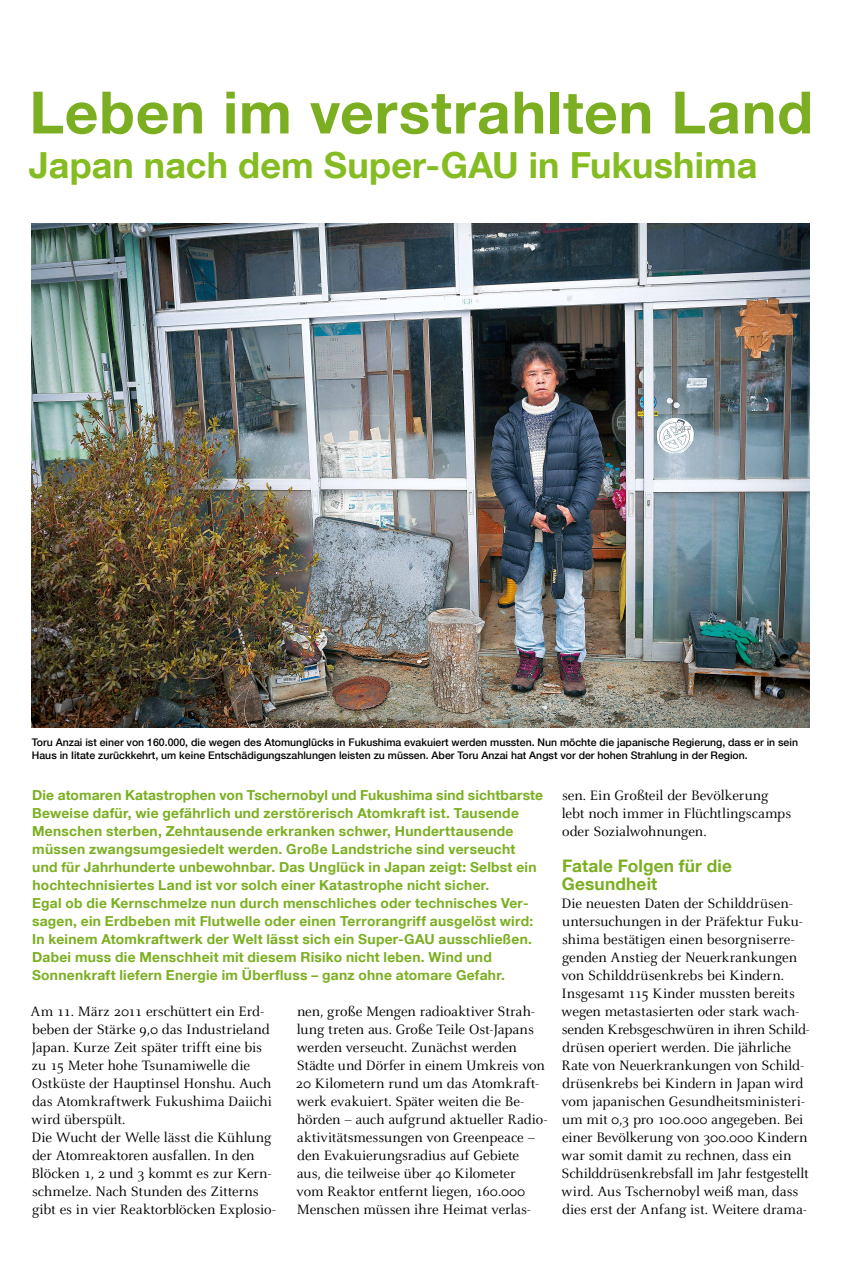
<style>
.page{position:relative;width:842px;height:1263px;background:#fff}
.page>*{position:absolute;margin:0;border:0;box-sizing:border-box;transform-origin:0 0}
.t1{font:700 58.5px "Helvetica Neue LT Com";letter-spacing:.015em;color:#7baf21}
.t2{font:700 36px "Helvetica Neue LT Com";letter-spacing:.005em;color:#85bc22}
.t3{font:700 17.25px/18px "Helvetica Neue LT Com";letter-spacing:.01em;color:#7baf21}
.t4{font:15px/18px "Celeste";letter-spacing:-.01em;color:#000}
.t5{font:700 13.8px/18px "Helvetica Neue LT Com";letter-spacing:.02em;color:#7baf21}
.t6{font:500 10.5px/12.8px "Helvetica Neue LT Com";color:#000}
</style>
<div class="page">
<img style="left:32px;top:223px;width:778px;height:504px">
<h1 class="t1" style="left:29px;top:76px;width:785px">Leben im verstrahlten Land</h1>
<h2 class="t2" style="left:29px;top:143px;width:730px">Japan nach dem Super-GAU in Fukushima</h2>
<p class="t6" style="left:32px;top:735px;width:768px">Toru Anzai ist einer von 160.000, die wegen des Atomunglücks in Fukushima evakuiert werden mussten. Nun möchte die japanische Regierung, dass er in sein<br>Haus in Iitate zurückkehrt, um keine Entschädigungszahlungen leisten zu müssen. Aber Toru Anzai hat Angst vor der hohen Strahlung in der Region.</p>
<p class="t5" style="left:32px;top:785px;width:513px">Die atomaren Katastrophen von Tschernobyl und Fukushima sind sichtbarste Beweise dafür, wie gefährlich und zerstörerisch Atomkraft ist. Tausende Menschen sterben, Zehntausende erkranken schwer, Hunderttausende müssen zwangsumgesiedelt werden. Große Landstriche sind verseucht und für Jahrhunderte unbewohnbar. Das Unglück in Japan zeigt: Selbst ein hochtechnisiertes Land ist vor solch einer Katastrophe nicht sicher.<br>Egal ob die Kernschmelze nun durch menschliches oder technisches Ver&shy;sagen, ein Erdbeben mit Flutwelle oder einen Terrorangriff ausgelöst wird:<br>In keinem Atomkraftwerk der Welt lässt sich ein Super-GAU ausschließen.<br>Dabei muss die Menschheit mit diesem Risiko nicht leben. Wind und Sonnenkraft liefern Energie im Überfluss – ganz ohne atomare Gefahr.</p>
<p class="t4" style="left:562px;top:786px;width:231px">sen. Ein Großteil der Bevölkerung lebt noch immer in Flüchtlingscamps oder Sozialwohnungen.</p>
<p class="t3" style="left:562px;top:856px;width:172px">Fatale Folgen für die<br>Gesundheit</p>
<p class="t4" style="left:561px;top:894px;width:250px">Die neuesten Daten der Schilddrüsen&shy;untersuchungen in der Präfektur Fuku&shy;shima bestätigen einen besorgniserre&shy;genden Anstieg der Neuerkrankungen von Schilddrüsenkrebs bei Kindern.<br>Insgesamt 115 Kinder mussten bereits wegen metastasierten oder stark wach&shy;senden Krebsgeschwüren in ihren Schild&shy;drüsen operiert werden. Die jährliche Rate von Neuerkrankungen von Schild&shy;drüsenkrebs bei Kindern in Japan wird vom japanischen Gesundheitsministeri&shy;um mit 0,3 pro 100.000 angegeben. Bei einer Bevölkerung von 300.000 Kindern war somit damit zu rechnen, dass ein Schilddrüsenkrebsfall im Jahr festgestellt wird. Aus Tschernobyl weiß man, dass dies erst der Anfang ist. Weitere drama-</p>
<p class="t4" style="left:30px;top:1002px;width:247px">Am 11. März 2011 erschüttert ein Erd&shy;beben der Stärke 9,0 das Industrieland Japan. Kurze Zeit später trifft eine bis zu 15 Meter hohe Tsunamiwelle die Ostküste der Hauptinsel Honshu. Auch das Atomkraftwerk Fukushima Daiichi wird überspült.<br>Die Wucht der Welle lässt die Kühlung der Atomreaktoren ausfallen. In den Blöcken 1, 2 und 3 kommt es zur Kern&shy;schmelze. Nach Stunden des Zitterns gibt es in vier Reaktorblöcken Explosio-</p>
<p class="t4" style="left:296px;top:1002px;width:253px">nen, große Mengen radioaktiver Strah&shy;lung treten aus. Große Teile Ost-Japans werden verseucht. Zunächst werden Städte und Dörfer in einem Umkreis von 20 Kilometern rund um das Atomkraft&shy;werk evakuiert. Später weiten die Be&shy;hörden – auch aufgrund aktueller Radio&shy;aktivitätsmessungen von Greenpeace – den Evakuierungsradius auf Gebiete<br>aus, die teilweise über 40 Kilometer<br>vom Reaktor entfernt liegen, 160.000<br>Menschen müssen ihre Heimat verlas-</p>
</div>
